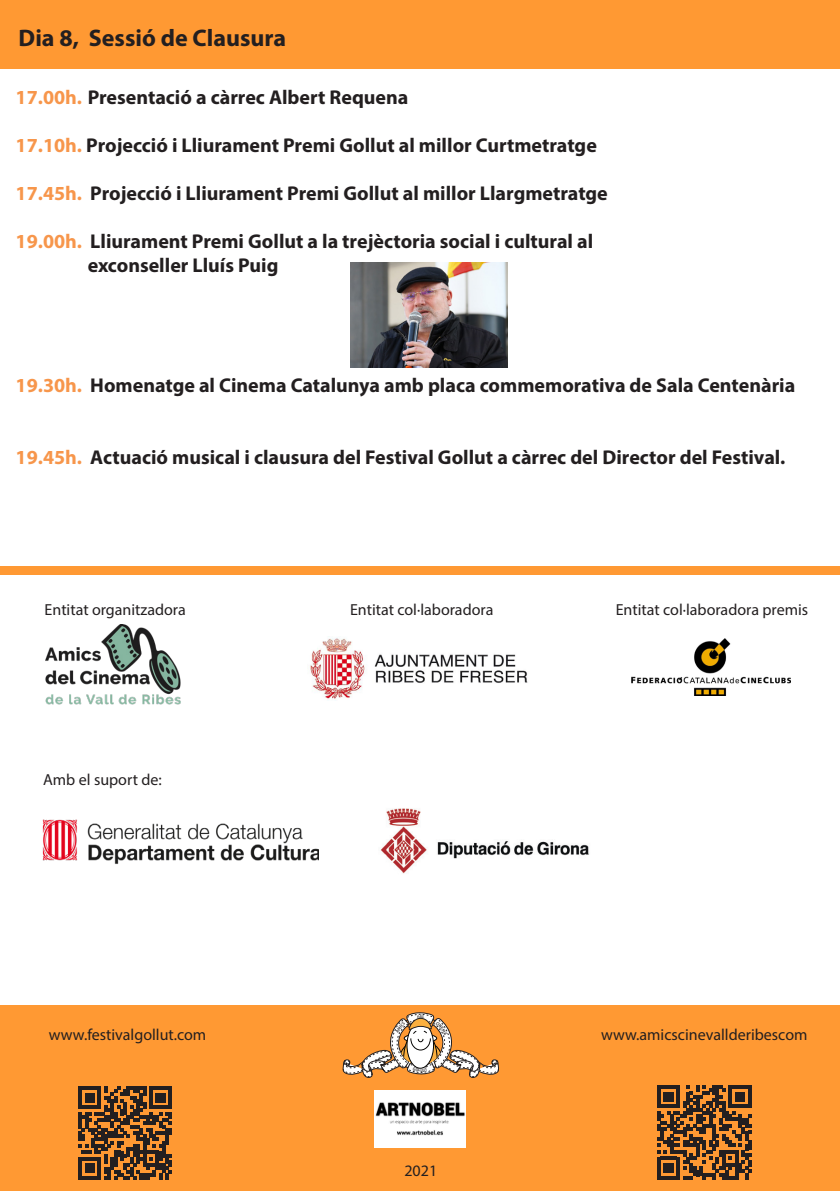
<style>
.page{position:relative;width:840px;height:1191px;background:#fff}
.page>*{position:absolute;margin:0;border:0;box-sizing:border-box;transform-origin:0 0}
.t1{font:700 24px "Myriad Pro";color:#231f20}
.t2{font:700 20px "Myriad Pro";color:#231f20}
.t3{font:16px "Myriad Pro";color:#231f20}
.t4{font:4.6px "Fago No Med Lf";color:#231f20}
.s1{color:#f7964b}
</style>
<div class="page">
<div style="left:0;top:0;width:839px;height:68px;background:#f93"></div>
<img style="left:350px;top:263px;width:157px;height:104px">
<div style="left:0;top:1005px;width:839px;height:186px;background:#f93"></div>
<img style="left:45px;top:624px;width:136px;height:81px">
<img style="left:631px;top:638px;width:159px;height:57px">
<img style="left:310px;top:636px;width:218px;height:63px">
<svg style="left:78px;top:1086px;width:94px;height:93px"></svg>
<svg style="left:657px;top:1085px;width:94px;height:94px"></svg>
<img style="left:42px;top:819px;width:276px;height:45px">
<img style="left:381px;top:808px;width:208px;height:66px">
<div style="left:0;top:566px;width:839px;height:8px;background:#f93"></div>
<img style="left:375px;top:1090px;width:90px;height:57px">
<svg style="left:342px;top:1012px;width:156px;height:66px"></svg>
<p class="t1" style="left:19px;top:23px;width:269px">Dia 8, Sessió de Clausura</p>
<p class="t2" style="left:16px;top:85px;width:394px"><span class="s1">17.00h.</span> Presentació a càrrec Albert Requena</p>
<p class="t2" style="left:16px;top:133px;width:582px"><span class="s1">17.10h.</span> Projecció i Lliurament Premi Gollut al millor Curtmetratge</p>
<p class="t2" style="left:16px;top:181px;width:593px"><span class="s1">17.45h.</span> Projecció i Lliurament Premi Gollut al millor Llargmetratge</p>
<p class="t2" style="left:16px;top:229px;width:578px"><span class="s1">19.00h.</span> Lliurament Premi Gollut a la trejèctoria social i cultural al</p>
<p class="t2" style="left:88px;top:253px;width:192px">exconseller Lluís Puig</p>
<p class="t2" style="left:16px;top:373px;width:780px"><span class="s1">19.30h.</span> Homenatge al Cinema Catalunya amb placa commemorativa de Sala Centenària</p>
<p class="t2" style="left:16px;top:445px;width:771px"><span class="s1">19.45h.</span> Actuació musical i clausura del Festival Gollut a càrrec del Director del Festival.</p>
<p class="t3" style="left:45px;top:600px;width:143px">Entitat organitzadora</p>
<p class="t3" style="left:350px;top:599px;width:145px">Entitat col·laboradora</p>
<p class="t3" style="left:615px;top:599px;width:194px">Entitat col·laboradora premis</p>
<p class="t3" style="left:43px;top:769px;width:120px">Amb el suport de:</p>
<p class="t4" style="left:420px;top:1014px;width:4px">E</p>
<p class="t3" style="left:49px;top:1024px;width:159px">www.festivalgollut.com</p>
<p class="t3" style="left:600px;top:1024px;width:208px">www.amicscinevallderibescom</p>
<p class="t3" style="left:404px;top:1160px;width:34px">2021</p>
</div>
